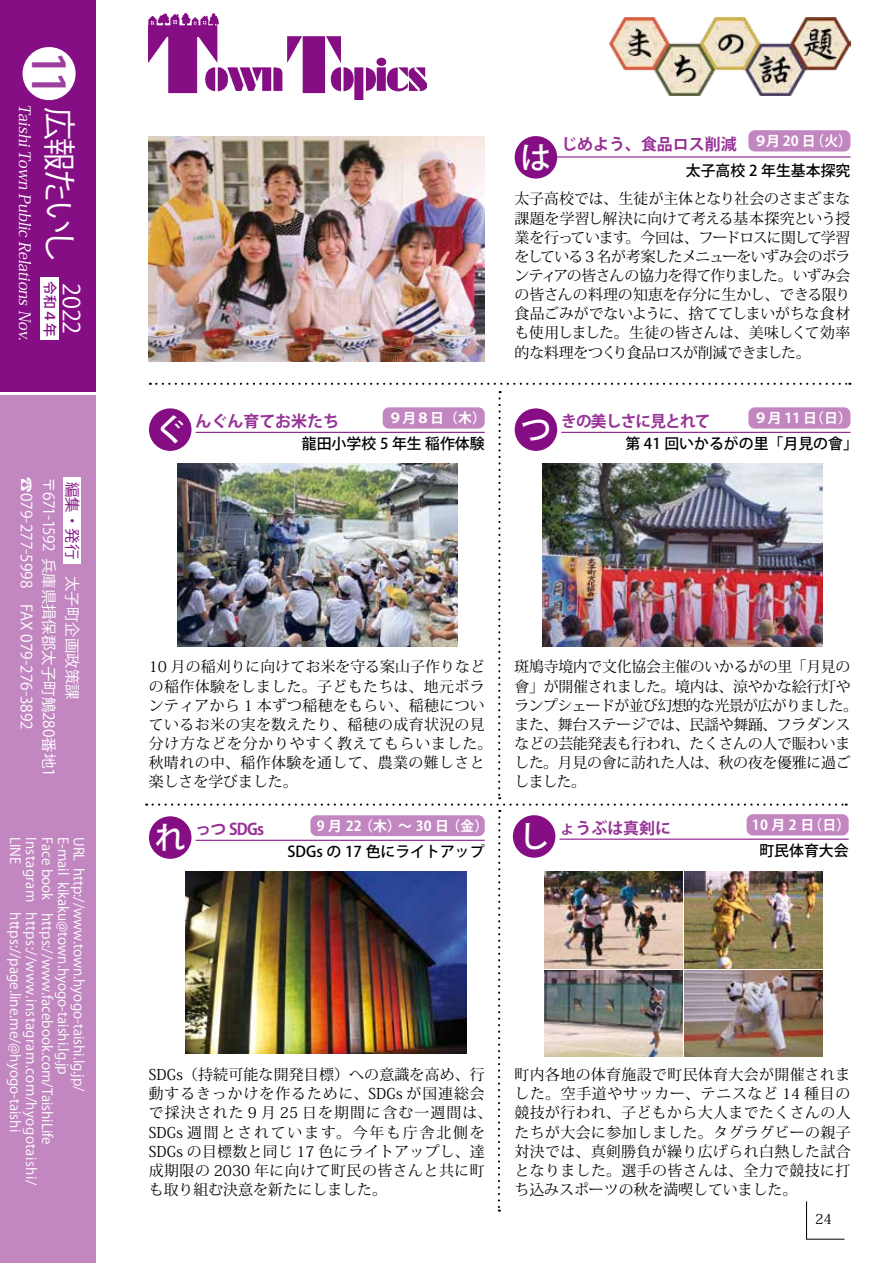
<style>
.page{position:relative;width:893px;height:1263px;background:#fff}
.page>*{position:absolute;margin:0;border:0;box-sizing:border-box;transform-origin:0 0}
.t1{font:500 44.7px "Koz Go Pro";color:#9d3e9d}
.t2{font:33px "Koz Go Pro";letter-spacing:-.05em;color:#fff}
.t3{font:500 30.9px "Koz Go Pro";color:#fff}
.t4{font:23.4px "Koz Go Pro";color:#fff}
.t5{font:700 15.9px "Koz Go Pro";color:#973296}
.t6{font:700 15.9px "Koz Go Pro";letter-spacing:-.05em;color:#973296}
.t7{font:italic 15.75px "Koz Min Pro";color:#fff}
.t8{font:15.45px "Koz Go Pro";color:#fff}
.t9{font:15.45px "Koz Go Pro";color:#850e84}
.t10{font:14.85px/19.2px "Koz Min Pro";letter-spacing:.035em;color:#000}
.t11{font:14.85px/19.2px "Koz Min Pro";color:#000;text-align:justify}
.t12{font:14.85px/19.2px "Koz Min Pro";letter-spacing:-.035em;color:#000}
.t13{font:14.85px/19.2px "Koz Min Pro";letter-spacing:-.02em;color:#000}
.t14{font:14.85px/19.2px "Koz Min Pro";letter-spacing:.03em;color:#000}
.t15{font:14.85px/19.2px "Koz Min Pro";letter-spacing:-.025em;color:#000;text-align:right}
.t16{font:500 14.85px "Koz Go Pro";color:#000}
.t17{font:13.8px "Koz Go Pro";color:#fff}
.t18{font:13.8px "Koz Go Pro";letter-spacing:.03em;color:#fff}
.t19{font:700 13.8px "Koz Go Pro";letter-spacing:.01em;color:#fff}
.t20{font:500 13.8px "Koz Go Pro";color:#850e84}
.t21{font:13.8px "Koz Min Pro";color:#000}
</style>
<div class="page">
<div style="left:0;top:0;width:96px;height:391px;background:#850e84"></div>
<div style="left:0;top:395px;width:96px;height:868px;background:#c286c1"></div>
<div style="left:41px;top:277px;width:18px;height:63px;background:#fff"></div>
<img style="left:609px;top:17px;width:241px;height:79px">
<img style="left:149px;top:13px;width:278px;height:86px">
<hr style="left:561px;top:432px;width:289px;height:1px;background:#850e84">
<div style="left:748px;top:407px;width:102px;height:22px;background:#c286c1;border-radius:6px"></div>
<img style="left:0;top:391px;width:847px;height:848px">
<svg style="left:150px;top:383px;width:700px;height:2px"></svg>
<div style="left:23px;top:47px;width:53px;height:53px;background:#fff;border-radius:50%"></div>
<img style="left:149px;top:136px;width:336px;height:225px">
<div style="left:515px;top:136px;width:42px;height:43px;background:#850e84;border-radius:50%"></div>
<hr style="left:548px;top:156px;width:302px;height:1px;background:#850e84">
<div style="left:748px;top:130px;width:102px;height:21px;background:#c286c1;border-radius:6px"></div>
<img style="left:685px;top:871px;width:138px;height:98px">
<img style="left:544px;top:971px;width:138px;height:85px">
<div style="left:513px;top:815px;width:42px;height:43px;background:#850e84;border-radius:50%"></div>
<hr style="left:559px;top:839px;width:290px;height:1px;background:#850e84">
<div style="left:747px;top:814px;width:102px;height:21px;background:#c286c1;border-radius:6px"></div>
<img style="left:685px;top:971px;width:138px;height:85px">
<img style="left:544px;top:871px;width:138px;height:98px">
<h1 class="t1" style="left:77px;top:51px;width:47px;rotate:90deg">11</h1>
<p class="t7" style="left:36px;top:104px;width:239px;rotate:90deg">Taishi Town Public Relations Nov</p>
<p class="t7" style="left:36px;top:337px;width:9px;rotate:90deg">.</p>
<h2 class="t2" style="left:81px;top:107px;width:157px;rotate:90deg">広報たいし</h2>
<p class="t20" style="left:59px;top:281px;width:57px;rotate:90deg">令和４年</p>
<h3 class="t4" style="left:87px;top:283px;width:53px;rotate:90deg">2022</h3>
<p class="t8" style="left:37px;top:477px;width:254px;rotate:90deg">☎079-277-5998　FAX 079-276-3892</p>
<p class="t8" style="left:59px;top:477px;width:301px;rotate:90deg">〒671-1592 兵庫県揖保郡太子町鵤280番地1</p>
<p class="t9" style="left:82px;top:482px;width:79px;rotate:90deg">編集・発行</p>
<p class="t8" style="left:82px;top:576px;width:125px;rotate:90deg">太子町企画政策課</p>
<p class="t17" style="left:24px;top:837px;width:70px;rotate:90deg">LINE　　　</p>
<p class="t18" style="left:40px;top:837px;width:67px;rotate:90deg">Instagram</p>
<p class="t17" style="left:56px;top:837px;width:65px;rotate:90deg">Face book</p>
<p class="t17" style="left:72px;top:837px;width:40px;rotate:90deg">-E mail</p>
<p class="t17" style="left:88px;top:837px;width:26px;rotate:90deg">URL</p>
<p class="t17" style="left:88px;top:868px;width:225px;rotate:90deg">http://www.town.hyogo-taishi l g. j p. /</p>
<p class="t17" style="left:72px;top:882px;width:195px;rotate:90deg">kikaku@town.hyogo-taishi l g. j p.</p>
<p class="t18" style="left:40px;top:912px;width:274px;rotate:90deg">https://www.instagram.com/hyogotaishi/</p>
<p class="t17" style="left:24px;top:912px;width:221px;rotate:90deg">https://page.line.me @/ hyogo-taishi</p>
<p class="t17" style="left:56px;top:913px;width:233px;rotate:90deg">https://www.facebook.com/TaishiLife</p>
<h3 class="t3" style="left:155px;top:410px;width:32px">ぐ</h3>
<p class="t5" style="left:196px;top:411px;width:145px">んぐん育てお米たち</p>
<p class="t19" style="left:388px;top:409px;width:99px">９月８日（木）</p>
<p class="t16" style="left:302px;top:434px;width:184px">龍田小学校 5 年生稲作体験</p>
<p class="t19" style="left:810px;top:132px;width:43px">（火(</p>
<p class="t19" style="left:754px;top:132px;width:63px">９月 20 日</p>
<p class="t5" style="left:561px;top:133px;width:177px">じめよう、食品ロス削減</p>
<h3 class="t3" style="left:520px;top:138px;width:32px">は</h3>
<p class="t15" style="left:514px;top:189px;width:337px">太子高校では、生徒が主体となり社会のさまざまな課題を学習し解決に向けて考える基本探究という授。今回は、フードロスに関して学習</p>
<p class="t16" style="left:686px;top:161px;width:166px">太子高校 2 年生基本探究</p>
<p class="t12" style="left:514px;top:227px;width:337px">業を行っています<br>をしている 3 名が考案したメニューをいずみ会のボランティアの皆さんの協力を得て作りました。いずみ会の皆さんの料理の知恵を存分に生かし、できる限り食品ごみがでないように、捨ててしまいがちな食材も使用しました。生徒の皆さんは、美味しくて効率的な料理をつくり食品ロスが削減できました。</p>
<h3 class="t3" style="left:520px;top:410px;width:32px">つ</h3>
<p class="t6" style="left:561px;top:411px;width:151px">きの美しさに見とれて</p>
<p class="t19" style="left:754px;top:409px;width:100px">９月 11 （日日(</p>
<p class="t16" style="left:625px;top:434px;width:234px">第 41 回いかるがの里「月見の會「</p>
<p class="t14" style="left:149px;top:657px;width:345px">10 月の稲刈りに向けてお米を守る案山子作りなどの稲作体験をしました。子どもたちは、地元ボランティアから 1 本ずつ稲穂をもらい、稲穂についているお米の実を数えたり、稲穂の成育状況の見分け方などを分かりやすく教えてもらいました。秋晴れの中、稲作体験を通して、農業の難しさと楽しさを学びました。</p>
<p class="t5" style="left:196px;top:818px;width:70px">っつ SDGs</p>
<p class="t19" style="left:446px;top:817px;width:43px">（金(</p>
<p class="t19" style="left:359px;top:817px;width:91px">（木）～ 30 日</p>
<p class="t19" style="left:317px;top:817px;width:46px">9月 22</p>
<h3 class="t3" style="left:155px;top:818px;width:32px">れ</h3>
<p class="t16" style="left:288px;top:842px;width:199px">SDGs の 17 色にライトアップ</p>
<p class="t13" style="left:514px;top:657px;width:345px">斑鳩寺境内で文化協会主催のいかるがの里「月見の會」が開催されました。境内は、涼やかな絵行灯やランプシェードが並び幻想的な光景が広がりました。また、舞台ステージでは、民謡や舞踊、フラダンスなどの芸能発表も行われ、たくさんの人で賑わいました。月見の會に訪れた人は、秋の夜を優雅に過ごしました。</p>
<h3 class="t3" style="left:519px;top:817px;width:32px">し</h3>
<p class="t5" style="left:559px;top:817px;width:113px">ょうぶは真剣に</p>
<p class="t19" style="left:752px;top:816px;width:100px">10 月 2 （日日(</p>
<p class="t16" style="left:759px;top:841px;width:91px">町民体育大会</p>
<p class="t10" style="left:149px;top:1064px;width:345px">SDGs（持続可能な開発目標）への意識を高め、行動するきっかけを作るために、SDGs が国連総会で採決された 9 月 25 日を期間に含む一週間は、<br>SDGs 週間とされています。今年も庁舎北側を<br>SDGs の目標数と同じ 17 色にライトアップし、達成期限の 2030 年に向けて町民の皆さんと共に町も取り組む決意を新たにしました。</p>
<p class="t11" style="left:514px;top:1064px;width:337px">町内各地の体育施設で町民体育大会が開催されました。空手道やサッカー、テニスなど 14 種目の競技が行われ、子どもから大人までたくさんの人たちが大会に参加しました。タグラグビーの親子対決では、真剣勝負が繰り広げられ白熱した試合となりました。選手の皆さんは、全力で競技に打ち込みスポーツの秋を満喫していました。</p>
<p class="t21" style="left:815px;top:1209px;width:18px">24</p>
</div>
